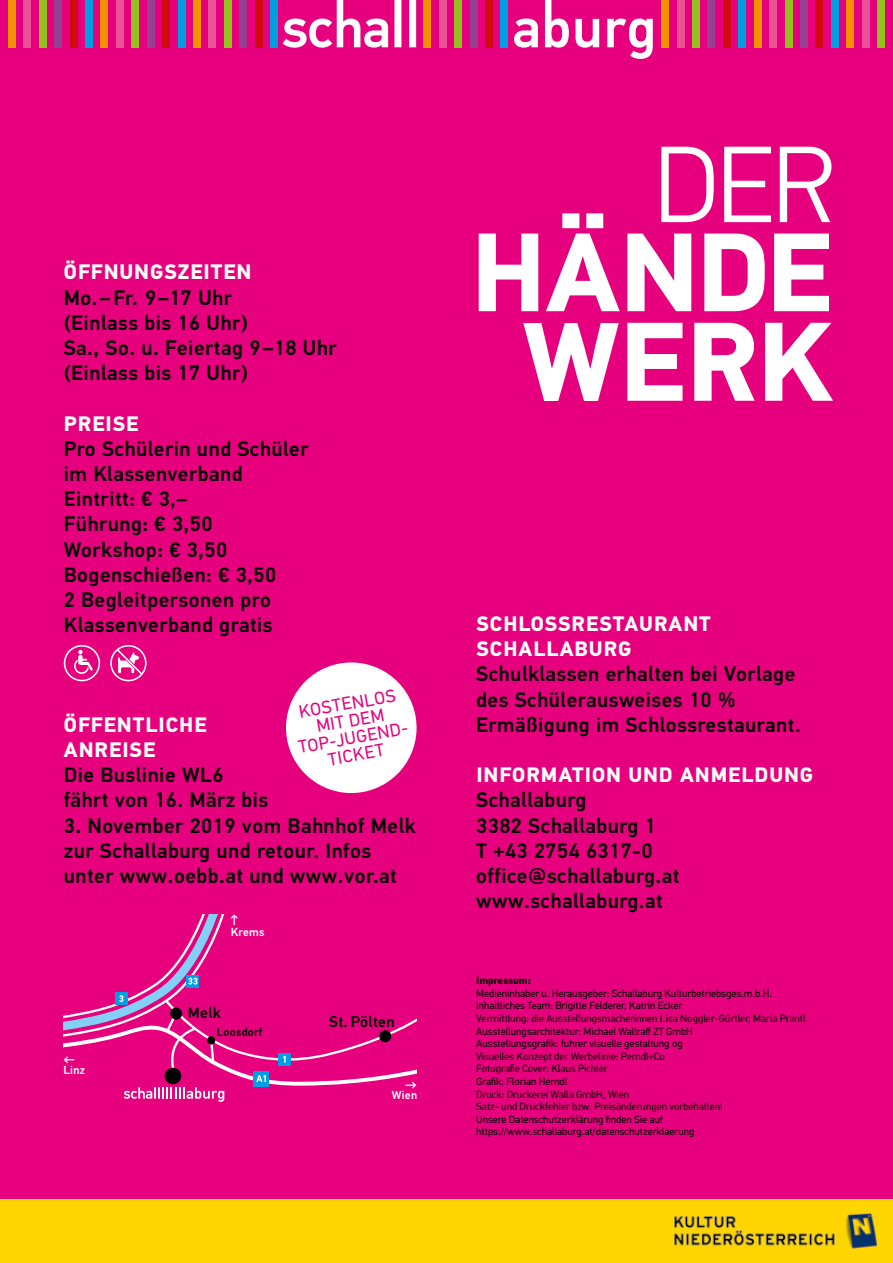
<style>
.page{position:relative;width:893px;height:1263px;background:#e6007d}
.page>*{position:absolute;margin:0;border:0;box-sizing:border-box;transform-origin:0 0}
.t1{font:500 21px/25.2px "PF Din Text Pro";letter-spacing:.025em;color:#000}
.t2{font:700 21px/25.2px "PF Din Text Pro";letter-spacing:.045em;color:#fff}
.t3{font:18px/17.2px "PF Din Text Pro";color:#e6007d;text-align:center}
.t4{font:500 15.6px "PF Din Text Pro";letter-spacing:.02em;color:#000}
.t5{font:500 14.85px "PF Din Text Pro";color:#fff}
.t6{font:500 11.7px "PF Din Text Pro";letter-spacing:.02em;color:#fff}
.t7{font:500 11.7px "PF Din Text Pro";letter-spacing:.02em;color:#000}
.t8{font:10.5px/12.6px "PF Din Text Pro";color:#000}
.t9{font:700 10.5px "PF Din Text Pro";color:#000}
</style>
<div class="page">
<div style="left:0;top:1199px;width:893px;height:64px;background:#ffd500"></div>
<img style="left:674px;top:1213px;width:203px;height:36px">
<svg style="left:64px;top:914px;width:353px;height:188px"></svg>
<svg style="left:694px;top:323px;width:139px;height:78px"></svg>
<svg style="left:479px;top:147px;width:352px;height:164px"></svg>
<svg style="left:523px;top:323px;width:96px;height:78px"></svg>
<svg style="left:627px;top:323px;width:55px;height:78px"></svg>
<div style="left:878px;top:0;width:7px;height:47px;background:#95c11f"></div>
<div style="left:862px;top:0;width:7px;height:47px;background:#ea5297"></div>
<div style="left:847px;top:0;width:7px;height:47px;background:#f39200"></div>
<div style="left:831px;top:0;width:7px;height:47px;background:#009fe3"></div>
<div style="left:816px;top:0;width:7px;height:47px;background:#d20a11"></div>
<div style="left:800px;top:0;width:7px;height:47px;background:#954091"></div>
<div style="left:785px;top:0;width:7px;height:47px;background:#95c11f"></div>
<div style="left:770px;top:0;width:7px;height:47px;background:#ea5297"></div>
<div style="left:754px;top:0;width:7px;height:47px;background:#f39200"></div>
<div style="left:739px;top:0;width:7px;height:47px;background:#009fe3"></div>
<div style="left:723px;top:0;width:7px;height:47px;background:#d20a11"></div>
<div style="left:708px;top:0;width:7px;height:47px;background:#954091"></div>
<div style="left:692px;top:0;width:8px;height:47px;background:#95c11f"></div>
<div style="left:677px;top:0;width:7px;height:47px;background:#ea5297"></div>
<div style="left:662px;top:0;width:7px;height:47px;background:#f39200"></div>
<svg style="left:514px;top:0;width:139px;height:59px"></svg>
<div style="left:501px;top:0;width:7px;height:47px;background:#009fe3"></div>
<div style="left:485px;top:0;width:7px;height:47px;background:#d20a11"></div>
<div style="left:470px;top:0;width:7px;height:47px;background:#954091"></div>
<div style="left:455px;top:0;width:7px;height:47px;background:#95c11f"></div>
<div style="left:439px;top:0;width:7px;height:47px;background:#ea5297"></div>
<div style="left:424px;top:0;width:7px;height:47px;background:#f39200"></div>
<svg style="left:283px;top:0;width:133px;height:48px"></svg>
<div style="left:271px;top:0;width:7px;height:47px;background:#009fe3"></div>
<div style="left:178px;top:0;width:7px;height:47px;background:#009fe3"></div>
<div style="left:85px;top:0;width:8px;height:47px;background:#009fe3"></div>
<div style="left:255px;top:0;width:7px;height:47px;background:#d20a11"></div>
<div style="left:163px;top:0;width:7px;height:47px;background:#d20a11"></div>
<div style="left:70px;top:0;width:7px;height:47px;background:#d20a11"></div>
<div style="left:240px;top:0;width:7px;height:47px;background:#954091"></div>
<div style="left:147px;top:0;width:7px;height:47px;background:#954091"></div>
<div style="left:55px;top:0;width:7px;height:47px;background:#954091"></div>
<div style="left:224px;top:0;width:7px;height:47px;background:#95c11f"></div>
<div style="left:132px;top:0;width:7px;height:47px;background:#95c11f"></div>
<div style="left:39px;top:0;width:7px;height:47px;background:#95c11f"></div>
<div style="left:209px;top:0;width:7px;height:47px;background:#ea5297"></div>
<div style="left:116px;top:0;width:7px;height:47px;background:#ea5297"></div>
<div style="left:24px;top:0;width:7px;height:47px;background:#ea5297"></div>
<div style="left:193px;top:0;width:7px;height:47px;background:#f39200"></div>
<div style="left:101px;top:0;width:7px;height:47px;background:#f39200"></div>
<div style="left:8px;top:0;width:7px;height:47px;background:#f39200"></div>
<div style="left:110px;top:645px;width:37px;height:36px;border:2px solid #fff;border-radius:50%"></div>
<svg style="left:117px;top:649px;width:25px;height:26px"></svg>
<div style="left:64px;top:645px;width:36px;height:36px;border:2px solid #fff;border-radius:50%"></div>
<svg style="left:74px;top:650px;width:19px;height:24px"></svg>
<svg style="left:286px;top:662px;width:131px;height:132px"></svg>
<h1 class="t2" style="left:64px;top:260px;width:189px">ÖFFNUNGSZEITEN</h1>
<h1 class="t1" style="left:64px;top:285px;width:274px">Mo.– Fr. 9–17 Uhr<br>(Einlass bis 16 Uhr)<br>Sa., So. u. Feiertag 9–18 Uhr (Einlass bis 17 Uhr)</h1>
<h1 class="t2" style="left:64px;top:411px;width:76px">PREISE</h1>
<h1 class="t1" style="left:64px;top:436px;width:246px">Pro Schülerin und Schüler im Klassenverband<br>Eintritt: € 3,–<br>Führung: € 3,50<br>Workshop: € 3,50<br>Bogenschießen: € 3,50<br>2 Begleitpersonen pro<br>Klassenverband gratis</h1>
<h2 class="t3" style="left:291px;top:705px;width:113px;rotate:-10deg">KOSTENLOS<br>MIT DEM<br>TOP-JUGEND-<br>TICKET</h2>
<h1 class="t2" style="left:64px;top:712px;width:144px">ÖFFENTLICHE<br>ANREISE</h1>
<h1 class="t1" style="left:64px;top:763px;width:206px">Die Buslinie WL6 fährt von 16. März bis</h1>
<h1 class="t1" style="left:64px;top:813px;width:353px">3. November 2019 vom Bahnhof Melk zur Schallaburg und retour. Infos unter www.oebb.at und www.vor.at</h1>
<h3 class="t5" style="left:225px;top:926px;width:14px;rotate:-90deg">→</h3>
<h3 class="t5" style="left:76px;top:1068px;width:14px;rotate:-180deg">→</h3>
<p class="t6" style="left:63px;top:1063px;width:23px">Linz</p>
<p class="t6" style="left:231px;top:925px;width:35px">Krems</p>
<h3 class="t4" style="left:188px;top:1003px;width:35px">Melk</h3>
<p class="t7" style="left:217px;top:1025px;width:47px">Loosdorf</p>
<h3 class="t4" style="left:329px;top:1013px;width:67px">St. Pölten</h3>
<h3 class="t5" style="left:405px;top:1076px;width:14px">→</h3>
<p class="t6" style="left:392px;top:1087px;width:27px">Wien</p>
<h1 class="t2" style="left:476px;top:612px;width:236px">SCHLOSSRESTAURANT<br>SCHALLABURG</h1>
<h1 class="t1" style="left:476px;top:662px;width:326px">Schulklassen erhalten bei Vorlage des Schülerausweises 10 %<br>Ermäßigung im Schlossrestaurant.</h1>
<h1 class="t2" style="left:476px;top:763px;width:338px">INFORMATION UND ANMELDUNG</h1>
<h1 class="t1" style="left:476px;top:788px;width:205px">Schallaburg<br>3382 Schallaburg 1<br>T +43 2754 6317-0 office@schallaburg.at www.schallaburg.at</h1>
<p class="t9" style="left:476px;top:974px;width:56px">Impressum:</p>
<p class="t8" style="left:476px;top:987px;width:331px">Medieninhaber u. Herausgeber: Schallaburg Kulturbetriebsges.m.b.H.<br>Inhaltliches Team: Brigitte Felderer, Katrin Ecker<br>Vermittlung: die Ausstellungsmacherinnen Lisa Noggler-Gürtler, Maria Prantl Ausstellungsarchitektur: Michael Wallraff ZT GmbH<br>Ausstellungsgrafik: fuhrer visuelle gestaltung og<br>Visuelles Konzept der Werbelinie: Perndl+Co<br>Fotografie Cover: Klaus Pichler<br>Grafik: Florian Herndl<br>Druck: Druckerei Walla GmbH, Wien<br>Satz- und Druckfehler bzw. Preisänderungen vorbehalten!<br>Unsere Datenschutzerklärung finden Sie auf https://www.schallaburg.at/datenschutzerklaerung</p>
</div>
